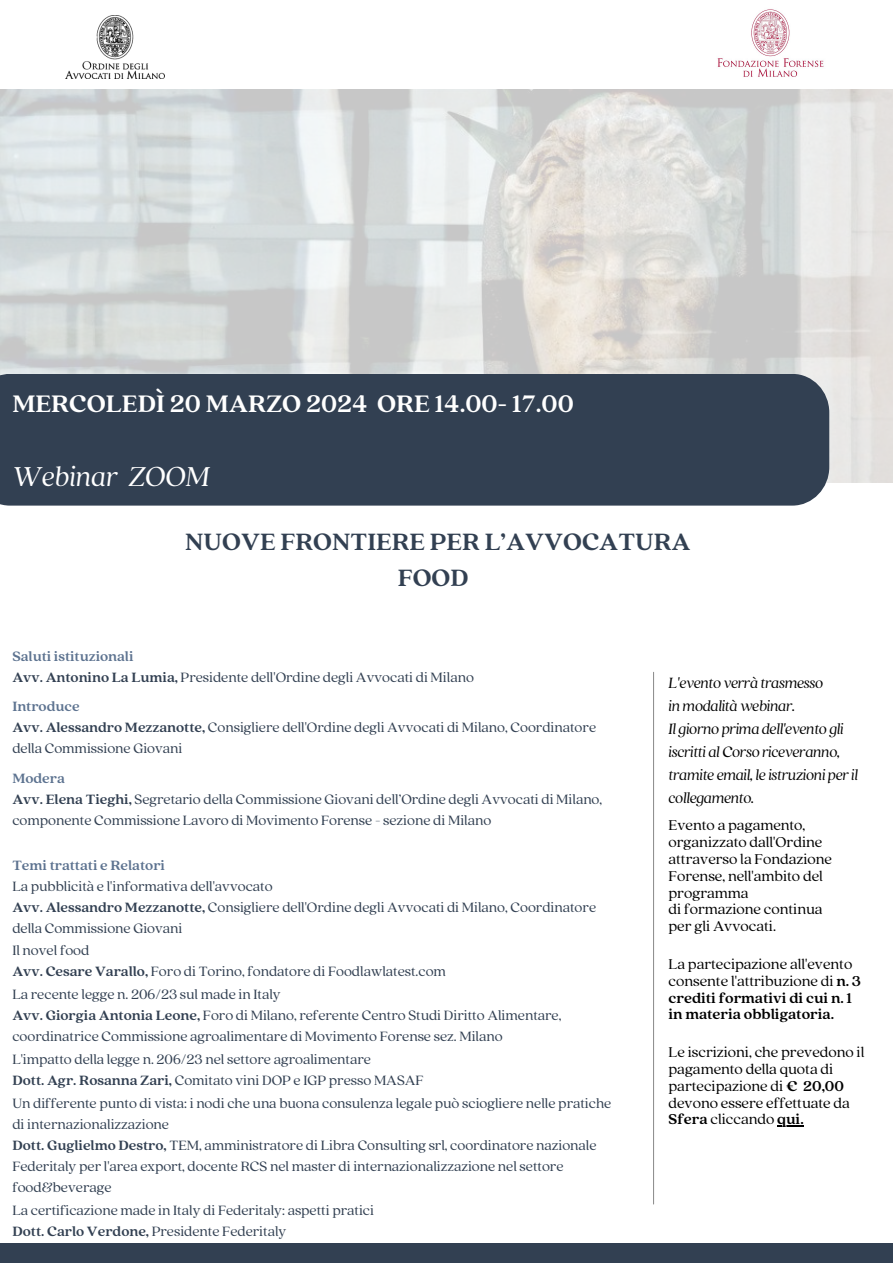
<style>
.page{position:relative;width:893px;height:1263px;background:#fff}
.page>*{position:absolute;margin:0;border:0;box-sizing:border-box;transform-origin:0 0}
.t1{font:italic 30.38px "Quincy CF";color:#fff}
.t2{font:700 26.55px "Quincy CF";color:#fff}
.t3{font:700 26.25px/36.6px "Quincy CF";color:#324052;text-align:center}
.t4{font:italic 16.5px/23.1px "Quincy CF";letter-spacing:-.015em;color:#000}
.t5{font:15.75px/16.8px "Quincy CF";color:#000}
.t6{font:700 15.75px "Quincy CF";color:#000}
.t7{font:15px/21px "Quincy CF";color:#324052}
.t8{font:700 15px "Quincy CF";color:#5d7390}
.s1{font-weight:700}
</style>
<div class="page">
<img style="left:717px;top:9px;width:107px;height:68px">
<img style="left:0;top:89px;width:893px;height:393px">
<img style="left:65px;top:15px;width:99px;height:64px">
<div style="left:0;top:374px;width:829px;height:132px;background:#324052"></div>
<hr style="left:653px;top:672px;width:1px;height:532px;background:#888">
<div style="left:0;top:1243px;width:893px;height:20px;background:#324052"></div>
<hr style="left:777px;top:1125px;width:26px;height:2px;background:#000">
<h2 class="t2" style="left:12px;top:386px;width:563px">MERCOLEDÌ 20 MARZO 2024 ORE 14.00- 17.00</h2>
<h1 class="t1" style="left:12px;top:456px;width:199px">Webinar ZOOM</h1>
<p class="t3" style="left:185px;top:522px;width:507px">NUOVE FRONTIERE PER L’AVVOCATURA<br>FOOD</p>
<p class="t8" style="left:12px;top:646px;width:123px">Saluti istituzionali</p>
<h2 class="t7" style="left:12px;top:666px;width:463px"><span class="s1">Avv. Antonino La Lumia,</span> Presidente dell'Ordine degli Avvocati di Milano</h2>
<p class="t8" style="left:12px;top:697px;width:69px">Introduce</p>
<p class="t7" style="left:12px;top:716px;width:585px"><span class="s1">Avv. Alessandro Mezzanotte,</span> Consigliere dell'Ordine degli Avvocati di Milano, Coordinatore</p>
<p class="t7" style="left:12px;top:737px;width:172px">della Commissione Giovani</p>
<p class="t8" style="left:12px;top:768px;width:54px">Modera</p>
<p class="t7" style="left:12px;top:787px;width:591px"><span class="s1">Avv. Elena Tieghi,</span> Segretario della Commissione Giovani dell’Ordine degli Avvocati di Milano,</p>
<p class="t7" style="left:12px;top:808px;width:480px">componente Commissione Lavoro di Movimento Forense - sezione di Milano</p>
<p class="t8" style="left:12px;top:855px;width:154px">Temi trattati e Relatori</p>
<p class="t7" style="left:12px;top:875px;width:262px">La pubblicità e l'informativa dell'avvocato</p>
<p class="t7" style="left:12px;top:896px;width:585px"><span class="s1">Avv. Alessandro Mezzanotte,</span> Consigliere dell'Ordine degli Avvocati di Milano, Coordinatore</p>
<p class="t7" style="left:12px;top:917px;width:172px">della Commissione Giovani</p>
<p class="t7" style="left:12px;top:939px;width:79px">Il novel food</p>
<p class="t7" style="left:12px;top:960px;width:435px"><span class="s1">Avv. Cesare Varallo,</span> Foro di Torino, fondatore di Foodlawlatest.com</p>
<p class="t7" style="left:12px;top:983px;width:270px">La recente legge n. 206/23 sul made in Italy</p>
<p class="t7" style="left:12px;top:1004px;width:550px"><span class="s1">Avv. Giorgia Antonia Leone,</span> Foro di Milano, referente Centro Studi Diritto Alimentare,</p>
<p class="t7" style="left:12px;top:1025px;width:492px">coordinatrice Commissione agroalimentare di Movimento Forense sez. Milano</p>
<p class="t7" style="left:12px;top:1048px;width:360px">L'impatto della legge n. 206/23 nel settore agroalimentare</p>
<p class="t7" style="left:12px;top:1069px;width:413px"><span class="s1">Dott. Agr. Rosanna Zari,</span> Comitato vini DOP e IGP presso MASAF</p>
<p class="t7" style="left:12px;top:1092px;width:600px">Un differente punto di vista: i nodi che una buona consulenza legale può sciogliere nelle pratiche</p>
<p class="t7" style="left:12px;top:1113px;width:158px">di internazionalizzazione</p>
<p class="t7" style="left:12px;top:1134px;width:586px"><span class="s1">Dott. Guglielmo Destro,</span> TEM, amministratore di Libra Consulting srl, coordinatore nazionale<br>Federitaly per l'area export, docente RCS nel master di internazionalizzazione nel settore food&amp;beverage</p>
<p class="t7" style="left:12px;top:1199px;width:363px">La certificazione made in Italy di Federitaly: aspetti pratici</p>
<p class="t7" style="left:12px;top:1220px;width:275px"><span class="s1">Dott. Carlo Verdone,</span> Presidente Federitaly</p>
<p class="t4" style="left:668px;top:670px;width:156px">L'evento verrà trasmesso</p>
<p class="t4" style="left:668px;top:693px;width:128px">in modalità webinar.</p>
<p class="t4" style="left:668px;top:716px;width:191px">Il giorno prima dell'evento gli iscritti al Corso riceveranno, tramite email, le istruzioni per il collegamento.</p>
<p class="t5" style="left:668px;top:816px;width:165px">Evento a pagamento, organizzato dall'Ordine attraverso la Fondazione<br>Forense, nell'ambito del programma</p>
<p class="t5" style="left:668px;top:900px;width:156px">di formazione continua</p>
<p class="t5" style="left:668px;top:917px;width:109px">per gli Avvocati.</p>
<p class="t5" style="left:668px;top:955px;width:194px">La partecipazione all'evento consente l'attribuzione di <span class="s1">n. 3 crediti formativi di cui n. 1</span></p>
<p class="t6" style="left:668px;top:1004px;width:167px">in materia obbligatoria.</p>
<p class="t5" style="left:668px;top:1043px;width:197px">Le iscrizioni, che prevedono il pagamento della quota di partecipazione di <span class="s1">€ 20,00 </span>devono essere effettuate da<br><span class="s1">Sfera</span> cliccando <span class="s1">qui.</span></p>
</div>
